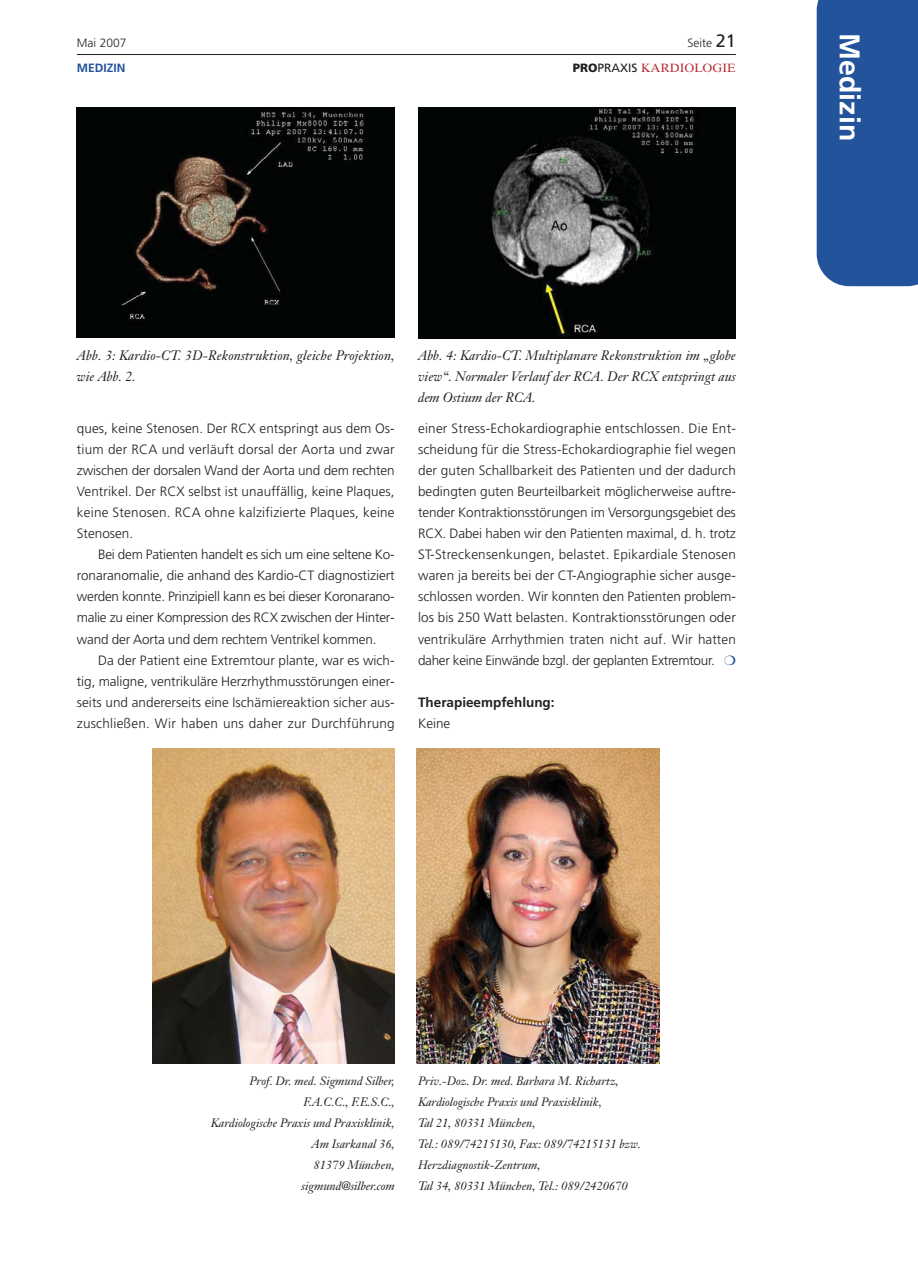
<style>
.page{position:relative;width:918px;height:1287px;background:#fff}
.page>*{position:absolute;margin:0;border:0;box-sizing:border-box;transform-origin:0 0}
.t1{font:700 28.5px "Frutiger";color:#fff}
.t2{font:300 13.5px/21px "Frutiger";color:#231f20;text-align:justify}
.t3{font:italic 13.5px/21px "Janson Text";color:#231f20}
.t4{font:700 13.5px "Frutiger";color:#231f20}
.t5{font:italic 12px/21px "Janson Text";color:#231f20}
.t6{font:12px "Times Ten";color:#b8292f}
.t7{font:300 12px "Frutiger";color:#231f20}
.t8{font:700 12px "Frutiger";color:#23539b}
.s1{font-weight:400;font-size:18px}
.s2{font-family:"Frutiger";font-weight:900;color:#231f20}
.s3{font-family:"Frutiger";color:#231f20}
.s4{color:#23539b}
</style>
<div class="page">
<hr style="left:77px;top:54px;width:659px;height:1px;background:#231f20">
<div style="left:817px;top:0;width:101px;height:286px;background:#23539b"></div>
<img style="left:152px;top:749px;width:243px;height:315px">
<img style="left:417px;top:749px;width:242px;height:315px">
<img style="left:77px;top:108px;width:318px;height:230px">
<img style="left:418px;top:108px;width:318px;height:231px">
<p class="t7" style="left:77px;top:38px;width:51px">Mai 2007</p>
<p class="t8" style="left:77px;top:63px;width:50px">MEDIZIN</p>
<p class="t7" style="left:688px;top:38px;width:50px">Seite <span class="s1">21</span></p>
<p class="t6" style="left:573px;top:64px;width:165px"><span class="s2">PRO</span><span class="s3">PRAXIS</span> KARDIOLOGIE</p>
<p class="t3" style="left:77px;top:346px;width:319px">Abb. 3: Kardio-CT. 3D-Rekonstruktion, gleiche Projektion, wie Abb. 2.</p>
<p class="t3" style="left:418px;top:346px;width:319px;text-align:justify">Abb. 4: Kardio-CT. Multiplanare Rekonstruktion im „globe view“. Normaler Verlauf der RCA. Der RCX entspringt aus dem Ostium der RCA.</p>
<p class="t2" style="left:77px;top:419px;width:319px">ques, keine Stenosen. Der RCX entspringt aus dem Os&shy;tium der RCA und verläuft dorsal der Aorta und zwar zwischen der dorsalen Wand der Aorta und dem rechten Ventrikel. Der RCX selbst ist unauffällig, keine Plaques, keine Stenosen. RCA ohne kalzifizierte Plaques, keine Stenosen.</p>
<p class="t2" style="left:77px;top:545px;width:319px;text-indent:21px">Bei dem Patienten handelt es sich um eine seltene Ko&shy;ronaranomalie, die anhand des Kardio-CT diagnostiziert werden konnte. Prinzipiell kann es bei dieser Koronarano&shy;malie zu einer Kompression des RCX zwischen der Hinter&shy;wand der Aorta und dem rechtem Ventrikel kommen.</p>
<p class="t2" style="left:77px;top:650px;width:319px;text-indent:21px">Da der Patient eine Extremtour plante, war es wich&shy;tig, maligne, ventrikuläre Herzrhythmusstörungen einer&shy;seits und andererseits eine Ischämiereaktion sicher aus&shy;zuschließen. Wir haben uns daher zur Durchführung</p>
<p class="t2" style="left:418px;top:419px;width:319px">einer Stress-Echokardiographie entschlossen. Die Ent&shy;scheidung für die Stress-Echokardiographie fiel wegen der guten Schallbarkeit des Patienten und der dadurch bedingten guten Beurteilbarkeit möglicherweise auftre&shy;tender Kontraktionsstörungen im Versorgungsgebiet des RCX. Dabei haben wir den Patienten maximal, d. h. trotz ST-Streckensenkungen, belastet. Epikardiale Stenosen waren ja bereits bei der CT-Angiographie sicher ausge&shy;schlossen worden. Wir konnten den Patienten problem&shy;los bis 250 Watt belasten. Kontraktionsstörungen oder ventrikuläre Arrhythmien traten nicht auf. Wir hatten daher keine Einwände bzgl. der geplanten Extremtour. <span class="s4">❍</span></p>
<p class="t4" style="left:418px;top:696px;width:138px">Therapieempfehlung:</p>
<p class="t2" style="left:418px;top:713px;width:34px">Keine</p>
<h1 class="t1" style="left:861px;top:33px;width:109px;rotate:90deg">Medizin</h1>
<p class="t5" style="left:211px;top:1072px;width:185px;text-align:right">Prof. Dr. med. Sigmund Silber,<br>F.A.C.C., F.E.S.C.,<br>Kardiologische Praxis und Praxisklinik,<br>Am Isarkanal 36,<br>81379 München,<br>sigmund@silber.com</p>
<p class="t5" style="left:418px;top:1072px;width:224px">Priv.-Doz. Dr. med. Barbara M. Richartz, Kardiologische Praxis und Praxisklinik,<br>Tal 21, 80331 München,<br>Tel.: 089/74215130, Fax: 089/74215131 bzw.<br>Herzdiagnostik-Zentrum,<br>Tal 34, 80331 München, Tel.: 089/2420670</p>
</div>
